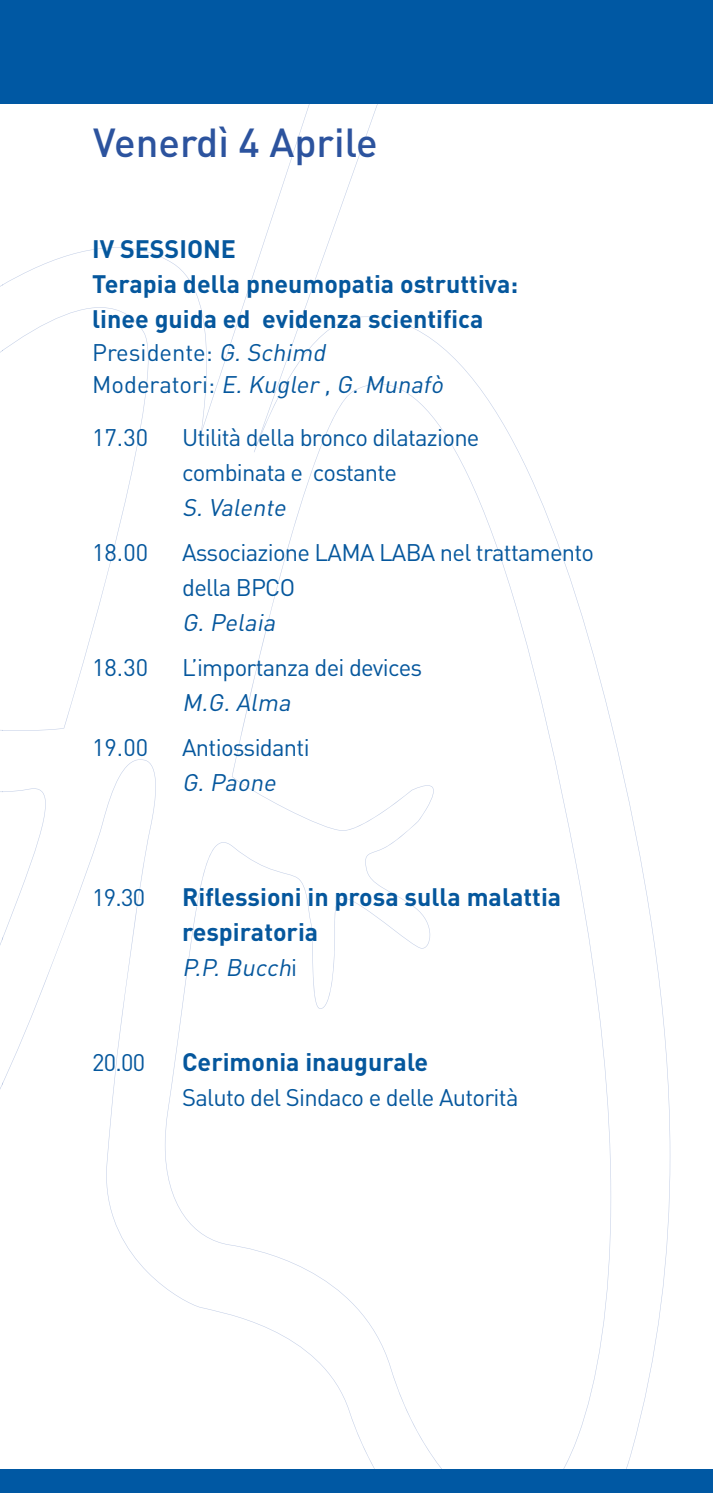
<style>
.page{position:relative;width:713px;height:1493px;background:#fff}
.page>*{position:absolute;margin:0;border:0;box-sizing:border-box;transform-origin:0 0}
.t1{font:500 40px "DIN";color:#2c539e}
.t2{font:700 25px/35px "DIN";color:#05579d}
.t3{font:23.75px/35px "DIN";letter-spacing:-.03em;color:#05579d}
.t4{font:italic 23.75px/32.5px "DIN";color:#05579d}
.s1{font-style:normal}
</style>
<div class="page">
<svg style="left:0;top:285px;width:2px;height:804px"></svg>
<svg style="left:165px;top:384px;width:446px;height:1085px"></svg>
<div style="left:0;top:0;width:713px;height:104px;background:#0058a3"></div>
<div style="left:0;top:1469px;width:713px;height:23px;background:#0058a3"></div>
<h1 class="t1" style="left:93px;top:117px;width:286px">Venerdì 4 Aprile</h1>
<p class="t2" style="left:92px;top:231px;width:427px">IV SESSIONE<br>Terapia della pneumopatia ostruttiva: linee guida ed evidenza scientifica</p>
<p class="t4" style="left:92px;top:335px;width:357px"><span class="s1">Presidente:</span> G.Schimd<br><span class="s1">M o d e ra t o ri :</span> E.Kugler ,G.Munafò</p>
<p class="t3" style="left:92px;top:419px;width:58px">17.30</p>
<p class="t3" style="left:182px;top:419px;width:299px">Utilità della bronco dilatazione combinata e costante</p>
<p class="t4" style="left:182px;top:490px;width:110px">S.Valente</p>
<p class="t3" style="left:92px;top:534px;width:58px">18.00</p>
<p class="t3" style="left:182px;top:534px;width:413px">Associazione LAMA LABA nel trattamento della BPCO</p>
<p class="t4" style="left:182px;top:605px;width:100px">G.Pelaia</p>
<p class="t3" style="left:92px;top:649px;width:58px">18.30</p>
<p class="t3" style="left:182px;top:649px;width:242px">L’importanza dei devices</p>
<p class="t4" style="left:182px;top:685px;width:115px">M.G.Alma</p>
<p class="t3" style="left:92px;top:729px;width:58px">19.00</p>
<p class="t3" style="left:182px;top:729px;width:129px">Antiossidanti</p>
<p class="t4" style="left:182px;top:765px;width:100px">G.Paone</p>
<p class="t3" style="left:92px;top:879px;width:55px">19.30</p>
<p class="t2" style="left:182px;top:878px;width:381px">Riflessioni in prosa sulla malattia respiratoria</p>
<p class="t4" style="left:182px;top:950px;width:116px">P.P.Bucch<span class="s1">i</span></p>
<p class="t3" style="left:92px;top:1044px;width:55px">20.00</p>
<p class="t2" style="left:182px;top:1043px;width:248px">Cerimonia inaugurale</p>
<p class="t3" style="left:182px;top:1079px;width:338px">Saluto del Sindaco e delle Autorità</p>
</div>
